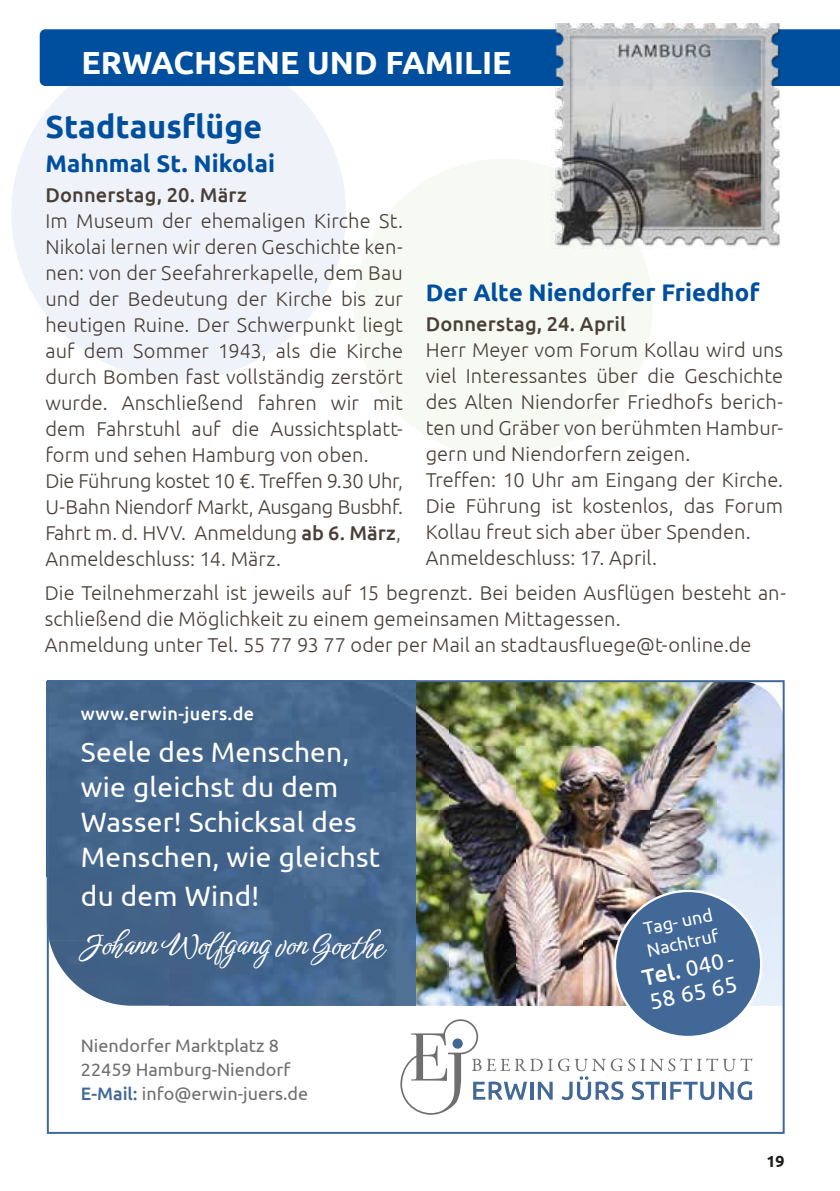
<style>
.page{position:relative;width:840px;height:1191px;background:#fff}
.page>*{position:absolute;margin:0;border:0;box-sizing:border-box;transform-origin:0 0}
.t1{font:700 32px "Ubuntu";color:#fff}
.t2{font:700 32px "Ubuntu";color:#004f9f}
.t3{font:500 30px "Birthstone Bounce";color:#fff}
.t4{font:28px/35px "Ubuntu";letter-spacing:.01em;color:#fff}
.t5{font:700 24px "Ubuntu";color:#004f9f}
.t6{font:22.8px/25px "Ubuntu";color:#fff}
.t7{font:300 20px/26px "Ubuntu";letter-spacing:.005em;color:#493f39}
.t8{font:500 20px "Ubuntu";letter-spacing:.005em;color:#493f39}
.t9{font:18px/24px "Ubuntu";color:#706f6f}
.t10{font:500 18px "Ubuntu";letter-spacing:.02em;color:#fff}
.t11{font:18px/21.8px "Ubuntu";color:#fff}
.t12{font:700 16px "Ubuntu";color:#1d1d1b}
.s1{font-weight:500}
.s2{font-weight:500;color:#416897}
</style>
<div class="page">
<div style="left:353px;top:159px;width:299px;height:298px;background:#f7faf3;border-radius:50%"></div>
<div style="left:11px;top:45px;width:335px;height:335px;background:#eff3f9;border-radius:50%"></div>
<div style="left:40px;top:29px;width:799px;height:57px;background:#004f9f"></div>
<img style="left:551px;top:24px;width:231px;height:225px">
<img style="left:50px;top:683px;width:731px;height:257px">
<img style="left:181px;top:1005px;width:67px;height:1px">
<img style="left:248px;top:1005px;width:67px;height:1px">
<img style="left:315px;top:1005px;width:67px;height:1px">
<img style="left:50px;top:940px;width:350px;height:65px">
<div style="left:47px;top:680px;width:737px;height:453px;border:2px solid #416897"></div>
<img style="left:400px;top:884px;width:367px;height:231px">
<h1 class="t1" style="left:81px;top:43px;width:431px">ERWACHSENE UND FAMILIE</h1>
<h1 class="t2" style="left:45px;top:107px;width:218px">Stadtausflüge</h1>
<p class="t5" style="left:45px;top:149px;width:231px">Mahnmal St. Nikolai</p>
<p class="t8" style="left:45px;top:182px;width:203px">Donnerstag, 20. März</p>
<p class="t7" style="left:45px;top:207px;width:359px">Im Museum der ehemaligen Kirche St.<br>Nikolai lernen wir deren Geschichte ken&shy;nen: von der Seefahrerkapelle, dem Bau und der Bedeutung der Kirche bis zur heutigen Ruine. Der Schwerpunkt liegt auf dem Sommer 1943, als die Kirche durch Bomben fast vollständig zerstört wurde. Anschließend fahren wir mit dem Fahrstuhl auf die Aussichtsplatt&shy;form und sehen Hamburg von oben.<br>Die Führung kostet 10 €. Treffen 9.30 Uhr, U-Bahn Niendorf Markt, Ausgang Busbhf.<br>Fahrt m. d. HVV. Anmeldung <span class="s1">ab 6. März</span>, Anmeldeschluss: 14. März.</p>
<p class="t5" style="left:425px;top:278px;width:335px">Der Alte Niendorfer Friedhof</p>
<p class="t8" style="left:425px;top:311px;width:202px">Donnerstag, 24. April</p>
<p class="t7" style="left:425px;top:336px;width:359px">Herr Meyer vom Forum Kollau wird uns viel Interessantes über die Geschichte des Alten Niendorfer Friedhofs berich&shy;ten und Gräber von berühmten Hambur&shy;gern und Niendorfern zeigen.<br>Treffen: 10 Uhr am Eingang der Kirche.<br>Die Führung ist kostenlos, das Forum Kollau freut sich aber über Spenden.<br>Anmeldeschluss: 17. April.</p>
<p class="t7" style="left:45px;top:579px;width:742px">Die Teilnehmerzahl ist jeweils auf 15 begrenzt. Bei beiden Ausflügen besteht an&shy;schließend die Möglichkeit zu einem gemeinsamen Mittagessen.<br>Anmeldung unter Tel. 55 77 93 77 oder per Mail an stadtausfluege@t-online.de</p>
<p class="t10" style="left:81px;top:702px;width:175px">www.erwin-juers.de</p>
<h3 class="t4" style="left:81px;top:733px;width:300px">Seele des Menschen, wie gleichst du dem<br>Wasser! Schicksal des<br>Menschen, wie gleichst</h3>
<h3 class="t4" style="left:81px;top:877px;width:180px">du dem Wind!</h3>
<h2 class="t3" style="left:81px;top:926px;width:306px">Johann Wolfgang von Goethe</h2>
<p class="t9" style="left:81px;top:1032px;width:229px">Niendorfer Marktplatz 8<br>22459 Hamburg-Niendorf<br><span class="s2">E-Mail:</span> info@erwin-juers.de</p>
<p class="t11" style="left:640px;top:918px;width:74px;rotate:-12deg">Tag- und<br>Nachtruf</p>
<p class="t6" style="left:639px;top:965px;width:95px;rotate:-12deg"><span class="s1">Tel.</span> 040 -<br>58 65 65</p>
<p class="t12" style="left:766px;top:1151px;width:20px">19</p>
</div>
